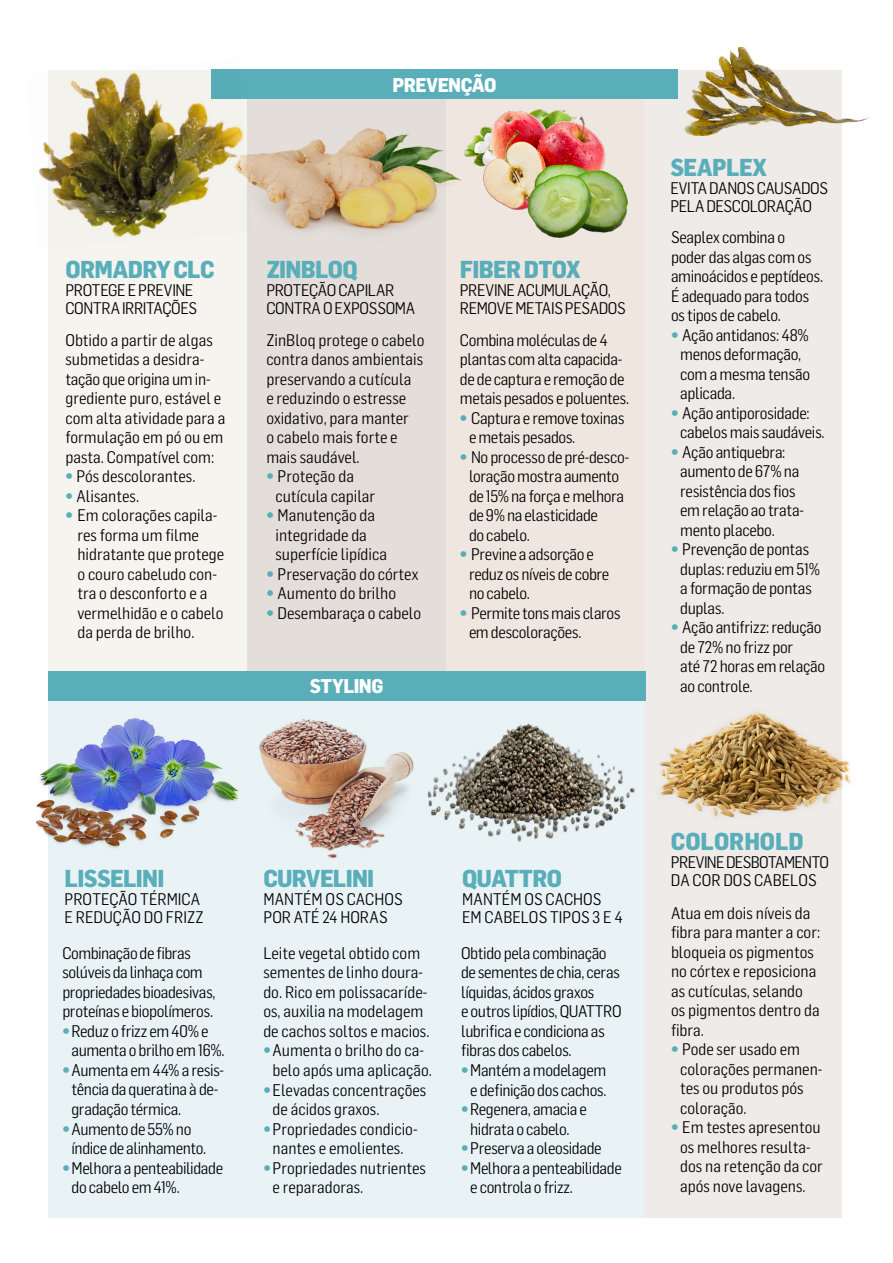
<style>
.page{position:relative;width:893px;height:1263px;background:#fff}
.page>*{position:absolute;margin:0;border:0;box-sizing:border-box;transform-origin:0 0}
.t1{font:800 24px "Flama Semicond";letter-spacing:-.03em;color:#59aeba}
.t2{font:800 24px "Flama Semicond";color:#59aeba}
.t3{font:800 19.5px "Flama Semicond";letter-spacing:-.025em;color:#fff}
.t4{font:16.5px/19.5px "Flama Semicond";letter-spacing:-.01em;color:#000}
.t5{font:16.5px/18px "Flama Semicond";letter-spacing:-.03em;color:#000}
.s1{font-weight:900;color:#59aeba}
</style>
<div class="page">
<div style="left:48px;top:700px;width:596px;height:517px;background:#e9f3f5"></div>
<div style="left:644px;top:70px;width:198px;height:1147px;background:#efebe9"></div>
<div style="left:48px;top:70px;width:199px;height:602px;background:#f4f2ec"></div>
<div style="left:446px;top:70px;width:198px;height:602px;background:#efe7df"></div>
<div style="left:248px;top:70px;width:198px;height:602px;background:#e4deda"></div>
<img style="left:35px;top:718px;width:204px;height:130px">
<img style="left:257px;top:700px;width:165px;height:158px">
<img style="left:421px;top:713px;width:214px;height:137px">
<div style="left:211px;top:70px;width:467px;height:29px;background:#59aeba"></div>
<img style="left:476px;top:109px;width:129px;height:101px">
<img style="left:527px;top:165px;width:101px;height:72px">
<img style="left:659px;top:711px;width:192px;height:107px">
<img style="left:665px;top:46px;width:205px;height:89px">
<img style="left:247px;top:128px;width:229px;height:124px">
<img style="left:39px;top:69px;width:212px;height:180px">
<div style="left:48px;top:671px;width:597px;height:29px;background:#59aeba"></div>
<h1 class="t1" style="left:65px;top:254px;width:151px">ORMADRY CLC</h1>
<p class="t4" style="left:65px;top:281px;width:133px;line-height:18px">PROTEGE E PREVINE<br>CONTRA IRRITAÇÕES</p>
<p class="t4" style="left:65px;top:330px;width:162px">Obtido a partir de algas submetidas a desidra&shy;tação que origina um in&shy;grediente puro, estável e com alta atividade para a formulação em pó ou em pasta. Compatível com:</p>
<p class="t4" style="left:65px;top:466px;width:132px"><span class="s1">•</span> Pós descolorantes.</p>
<p class="t4" style="left:65px;top:486px;width:75px"><span class="s1">•</span> Alisantes.</p>
<p class="t4" style="left:77px;top:505px;width:148px;text-indent:-12px"><span class="s1">•</span> Em colorações capila&shy;res forma um filme hidratante que protege o couro cabeludo con&shy;tra o desconforto e a vermelhidão e o cabelo da perda de brilho.</p>
<p class="t3" style="left:392px;top:73px;width:106px">PREVENÇÃO</p>
<h1 class="t1" style="left:266px;top:254px;width:93px">ZINBLOQ</h1>
<p class="t4" style="left:266px;top:281px;width:150px;line-height:18px">PROTEÇÃO CAPILAR<br>CONTRA O EXPOSSOMA</p>
<p class="t4" style="left:266px;top:330px;width:160px">ZinBloq protege o cabelo contra danos ambientais preservando a cutícula<br>e reduzindo o estresse oxidativo, para manter<br>o cabelo mais forte e mais saudável.</p>
<p class="t4" style="left:275px;top:466px;width:101px;text-indent:-9px"><span class="s1">•</span> Proteção da cutícula capilar</p>
<p class="t4" style="left:275px;top:505px;width:113px;text-indent:-9px"><span class="s1">•</span> Manutenção da integridade da superfície lipídica</p>
<p class="t4" style="left:266px;top:564px;width:153px"><span class="s1">•</span> Preservação do córtex</p>
<p class="t4" style="left:266px;top:583px;width:131px"><span class="s1">•</span> Aumento do brilho</p>
<p class="t4" style="left:266px;top:603px;width:156px"><span class="s1">•</span> Desembaraça o cabelo</p>
<p class="t3" style="left:310px;top:674px;width:75px">STYLING</p>
<h1 class="t1" style="left:460px;top:254px;width:122px">FIBER DTOX</h1>
<p class="t4" style="left:460px;top:281px;width:167px;line-height:18px">PREVINE ACUMULAÇÃO,<br>REMOVE METAIS PESADOS</p>
<p class="t4" style="left:460px;top:330px;width:171px">Combina moléculas de 4 plantas com alta capacida&shy;de de captura e remoção de metais pesados e poluentes.</p>
<p class="t4" style="left:469px;top:408px;width:157px;text-indent:-9px"><span class="s1">•</span> Captura e remove toxinas e metais pesados.</p>
<p class="t4" style="left:469px;top:447px;width:162px;text-indent:-9px"><span class="s1">•</span> No processo de pré-desco&shy;loração mostra aumento de 15% na força e melhora de 9% na elasticidade<br>do cabelo.</p>
<p class="t4" style="left:469px;top:544px;width:142px;text-indent:-9px"><span class="s1">•</span> Previne a adsorção e reduz os níveis de cobre no cabelo.</p>
<p class="t4" style="left:469px;top:603px;width:153px;text-indent:-9px"><span class="s1">•</span> Permite tons mais claros em descolorações.</p>
<h1 class="t1" style="left:670px;top:152px;width:98px">SEAPLEX</h1>
<p class="t4" style="left:670px;top:178px;width:159px;line-height:18px">EVITA DANOS CAUSADOS<br>PELA DESCOLORAÇÃO</p>
<p class="t4" style="left:671px;top:227px;width:154px">Seaplex combina o poder das algas com os aminoácidos e peptídeos.<br>É adequado para todos os tipos de cabelo.</p>
<p class="t4" style="left:680px;top:325px;width:131px;text-indent:-9px"><span class="s1">•</span> Ação antidanos: 48% menos deformação, com a mesma tensão aplicada.</p>
<p class="t4" style="left:680px;top:403px;width:146px;text-indent:-9px"><span class="s1">•</span> Ação antiporosidade: cabelos mais saudáveis.</p>
<p class="t4" style="left:680px;top:442px;width:125px;text-indent:-9px"><span class="s1">•</span> Ação antiquebra: aumento de 67% na resistência dos fios em relação ao trata&shy;mento placebo.</p>
<p class="t4" style="left:680px;top:540px;width:141px;text-indent:-9px"><span class="s1">•</span> Prevenção de pontas duplas: reduziu em 51% a formação de pontas duplas.</p>
<p class="t4" style="left:680px;top:618px;width:147px;text-indent:-9px"><span class="s1">•</span> Ação antifrizz: redução de 72% no frizz por<br>até 72 horas em relação ao controle.</p>
<h1 class="t1" style="left:65px;top:863px;width:101px">LISSELINI</h1>
<p class="t4" style="left:65px;top:890px;width:140px;line-height:18px">PROTEÇÃO TÉRMICA<br>E REDUÇÃO DO FRIZZ</p>
<p class="t4" style="left:62px;top:943px;width:155px">Combinação de fibras solúveis da linhaça com propriedades bioadesivas, proteínas e biopolímeros.</p>
<p class="t4" style="left:72px;top:1021px;width:154px;text-indent:-9px"><span class="s1">•</span> Reduz o frizz em 40% e aumenta o brilho em 16%.</p>
<p class="t4" style="left:72px;top:1060px;width:154px;text-indent:-9px"><span class="s1">•</span> Aumenta em 44% a resis&shy;tência da queratina à de&shy;gradação térmica.</p>
<p class="t4" style="left:72px;top:1119px;width:136px;text-indent:-9px"><span class="s1">•</span> Aumento de 55% no índice de alinhamento.</p>
<p class="t4" style="left:72px;top:1158px;width:153px;text-indent:-9px"><span class="s1">•</span> Melhora a penteabilidade do cabelo em 41%.</p>
<h1 class="t1" style="left:263px;top:863px;width:112px">CURVELINI</h1>
<p class="t4" style="left:263px;top:890px;width:141px;line-height:18px">MANTÉM OS CACHOS<br>POR ATÉ 24 HORAS</p>
<p class="t4" style="left:263px;top:943px;width:168px">Leite vegetal obtido com sementes de linho doura&shy;do. Rico em polissacaríde&shy;os, auxilia na modelagem de cachos soltos e macios.</p>
<p class="t4" style="left:263px;top:1041px;width:170px;text-align:center"><span class="s1">•</span> Aumenta o brilho do ca&shy;belo após uma aplicação.</p>
<p class="t4" style="left:272px;top:1080px;width:155px;text-indent:-9px"><span class="s1">•</span> Elevadas concentrações de ácidos graxos.</p>
<p class="t4" style="left:263px;top:1119px;width:156px;text-align:center"><span class="s1">•</span> Propriedades condicio&shy;nantes e emolientes.</p>
<p class="t4" style="left:272px;top:1158px;width:155px;text-indent:-9px"><span class="s1">•</span> Propriedades nutrientes e reparadoras.</p>
<h1 class="t1" style="left:462px;top:863px;width:101px">QUATTRO</h1>
<p class="t4" style="left:462px;top:890px;width:162px;line-height:18px">MANTÉM OS CACHOS<br>EM CABELOS TIPOS 3 E 4</p>
<p class="t4" style="left:461px;top:943px;width:162px">Obtido pela combinação de sementes de chia, ceras líquidas, ácidos graxos<br>e outros lipídios, QUATTRO lubrifica e condiciona as fibras dos cabelos.</p>
<p class="t4" style="left:461px;top:1060px;width:147px;text-align:center"><span class="s1">•</span> Mantém a modelagem e definição dos cachos.</p>
<p class="t4" style="left:461px;top:1099px;width:127px;text-align:center"><span class="s1">•</span> Regenera, amacia e hidrata o cabelo.</p>
<p class="t4" style="left:461px;top:1138px;width:142px"><span class="s1">•</span> Preserva a oleosidade</p>
<p class="t4" style="left:470px;top:1158px;width:153px;text-indent:-9px"><span class="s1">•</span> Melhora a penteabilidade e controla o frizz.</p>
<h1 class="t2" style="left:671px;top:826px;width:134px">COLORHOLD</h1>
<p class="t5" style="left:671px;top:852px;width:160px">PREVINE DESBOTAMENTO<br>DA COR DOS CABELOS</p>
<p class="t4" style="left:671px;top:903px;width:151px">Atua em dois níveis da fibra para manter a cor: bloqueia os pigmentos no córtex e reposiciona as cutículas, selando os pigmentos dentro da fibra.</p>
<p class="t4" style="left:680px;top:1039px;width:144px;text-indent:-9px"><span class="s1">•</span> Pode ser usado em colorações permanen&shy;tes ou produtos pós coloração.</p>
<p class="t4" style="left:671px;top:1117px;width:153px;text-align:center"><span class="s1">•</span> Em testes apresentou os melhores resulta&shy;dos na retenção da cor após nove lavagens.</p>
</div>
